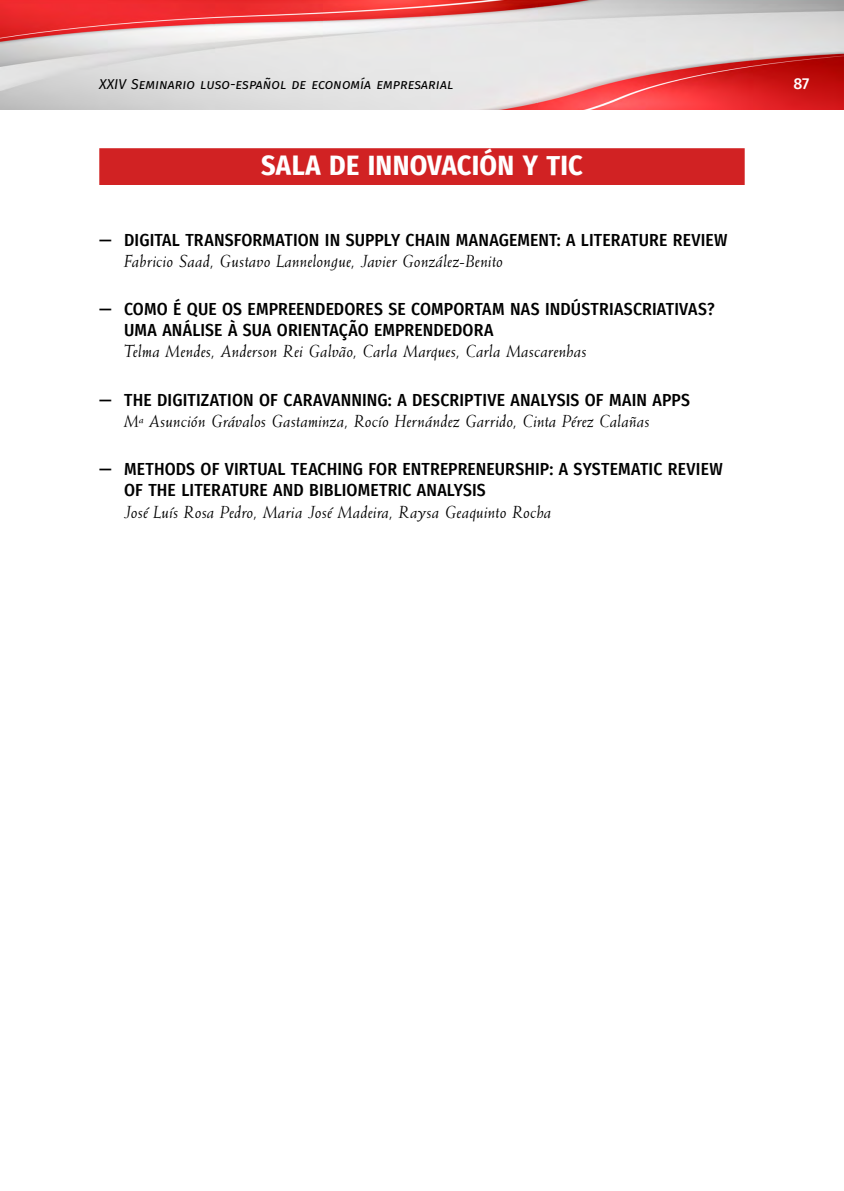
<style>
.page{position:relative;width:844px;height:1191px;background:#fff}
.page>*{position:absolute;margin:0;border:0;box-sizing:border-box;transform-origin:0 0}
.dia{font:700 28px "Fira Sans Condensed";letter-spacing:.01em;color:#fff}
.subladillo{font:500 17.5px/21px "Fira Sans Condensed";letter-spacing:.005em;color:#000}
.subladillo_autor{font:italic 17.5px "Weiss Std";letter-spacing:.01em;color:#000}
.t1{font:500 15.75px "Fira Sans";color:#fff}
.t2{font:italic 14px "Fira Sans";color:#000}
</style>
<div class="page">
<img style="left:0;top:0;width:843px;height:109px">
<div style="left:99px;top:148px;width:645px;height:37px;background:#d12223"></div>
<p class="t2" style="left:99px;top:74px;width:355px">XXIV Seminario luso-español de economía empresarial</p>
<p class="t1" style="left:793px;top:71px;width:17px">87</p>
<p class="dia" style="left:261px;top:142px;width:323px">SALA DE INNOVACIÓN Y TIC</p>
<p class="subladillo" style="left:99px;top:228px;width:629px">— DIGITAL TRANSFORMATION IN SUPPLY CHAIN MANAGEMENT: A LITERATURE REVIEW</p>
<p class="subladillo_autor" style="left:124px;top:251px;width:380px">Fabricio Saad, Gustavo Lannelongue, Javier González-Benito</p>
<p class="subladillo" style="left:124px;top:298px;width:592px;text-indent:-25px">— COMO É QUE OS EMPREENDEDORES SE COMPORTAM NAS INDÚSTRIASCRIATIVAS?<br>UMA ANÁLISE À SUA ORIENTAÇÃO EMPRENDEDORA</p>
<p class="subladillo_autor" style="left:124px;top:341px;width:464px">Telma Mendes, Anderson Rei Galvão, Carla Marques, Carla Mascarenhas</p>
<p class="subladillo" style="left:99px;top:388px;width:592px">— THE DIGITIZATION OF CARAVANNING: A DESCRIPTIVE ANALYSIS OF MAIN APPS</p>
<p class="subladillo_autor" style="left:124px;top:411px;width:527px">Mª Asunción Grávalos Gastaminza, Rocío Hernández Garrido, Cinta Pérez Calañas</p>
<p class="subladillo" style="left:124px;top:458px;width:600px;text-indent:-25px">— METHODS OF VIRTUAL TEACHING FOR ENTREPRENEURSHIP: A SYSTEMATIC REVIEW<br>OF THE LITERATURE AND BIBLIOMETRIC ANALYSIS</p>
<p class="subladillo_autor" style="left:124px;top:501px;width:429px">José Luís Rosa Pedro, Maria José Madeira, Raysa Geaquinto Rocha</p>
</div>
